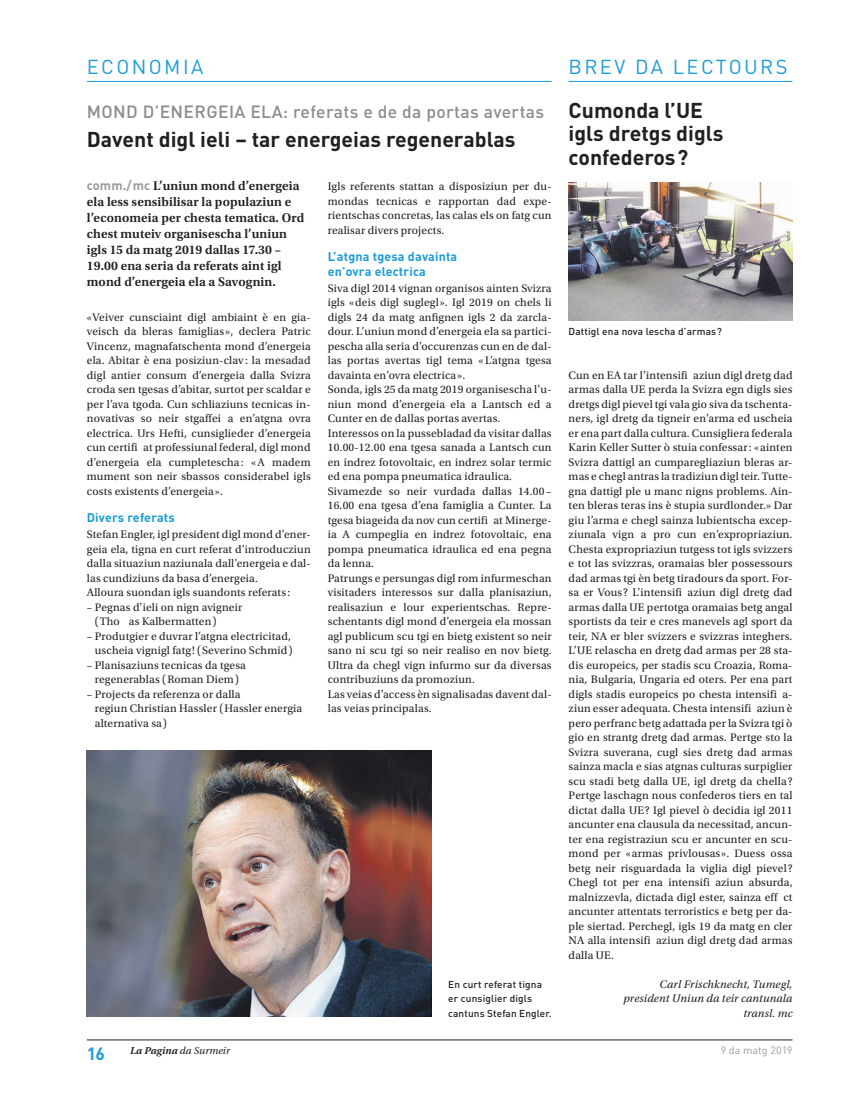
<style>
.page{position:relative;width:867px;height:1120px;background:#fff}
.page>*{position:absolute;margin:0;border:0;box-sizing:border-box;transform-origin:0 0}
.t1{font:600 21.25px/23.8px "Pagina DIN";color:#231f20}
.t2{font:20px "Pagina DIN";letter-spacing:.12em;color:#1c9cd8}
.t3{font:500 17.5px "Pagina DIN";letter-spacing:.02em;color:#8a8c8f}
.t4{font:600 17.5px "Pagina DIN";color:#1c9cd8}
.t5{font:600 13.12px/16px "Utopia Std";letter-spacing:.005em;color:#231f20}
.t6{font:600 12.5px/14.5px "Pagina DIN";letter-spacing:.015em;color:#1c9cd8}
.t7{font:11.5px/14.5px "Utopia Std";letter-spacing:.015em;color:#231f20}
.t8{font:italic 11.5px/14.5px "Utopia Std";letter-spacing:.015em;color:#231f20;text-align:right}
.t9{font:italic 10.62px "Utopia Std";color:#231f20}
.t10{font:10.62px "Pagina DIN";letter-spacing:.01em;color:#989b9d}
.t11{font:500 10px/14.5px "Pagina DIN";letter-spacing:.015em;color:#231f20}
.s1{font-family:"Pagina DIN";font-size:12.88px;color:#989b9d}
.s2{font-weight:600}
</style>
<div class="page">
<hr style="left:87px;top:1039px;width:705px;height:1px;background:#231f20">
<hr style="left:87px;top:81px;width:464px;height:1px;background:#1c9cd8">
<img style="left:87px;top:750px;width:344px;height:266px">
<hr style="left:568px;top:81px;width:224px;height:1px;background:#1c9cd8">
<img style="left:568px;top:183px;width:224px;height:137px">
<h2 class="t2" style="left:87px;top:54px;width:118px">ECONOMIA</h2>
<h3 class="t3" style="left:87px;top:100px;width:459px">MOND D’ENERGEIA ELA: referats e de da portas avertas</h3>
<h1 class="t1" style="left:87px;top:126px;width:430px">Davent digl ieli – tar energeias regenerablas</h1>
<p class="t5" style="left:87px;top:178px;width:219px"><span class="s1">comm./mc</span> L’uniun mond d’energeia ela less sensibilisar la populaziun e l’economeia per chesta tematica. Ord chest muteiv organisescha l’uniun igls 15 da matg 2019 dallas 17.30 – 19.00 ena seria da referats aint igl mond d’energeia ela a Savognin.</p>
<p class="t7" style="left:87px;top:310px;width:225px;text-align:justify">«Veiver cunsciaint digl ambiaint è en gia&shy;veisch da bleras famiglias», declera Patric Vincenz, magnafatschenta mond d’energeia ela. Abitar è ena posiziun-clav : la mesadad digl antier consum d’energeia dalla Svizra croda sen tgesas d’abitar, surtot per scaldar e per l’ava tgoda. Cun schliaziuns tecnicas in&shy;novativas so neir stgaffei a en’atgna ovra electrica. Urs Hefti, cunsiglieder d’energeia cun certifi at professiunal federal, digl mond d’energeia ela cumpletescha: « A madem mument son neir sbassos considerabel igls costs existents d’energeia».</p>
<p class="t6" style="left:87px;top:510px;width:89px">Divers referats</p>
<p class="t7" style="left:87px;top:527px;width:225px">Stefan Engler, igl president digl mond d’ener&shy;geia ela, tigna en curt referat d’introducziun dalla situaziun naziunala dall’energeia e dal&shy;las cundiziuns da basa d’energeia.<br>Alloura suondan igls suandonts referats:</p>
<p class="t7" style="left:95px;top:600px;width:149px;text-indent:-8px">– Pegnas d’ieli on nign avigneir (Tho as Kalbermatten)</p>
<p class="t7" style="left:87px;top:629px;width:207px;text-align:right">– Produtgier e duvrar l’atgna electricitad, uscheia vignigl fatg! (Severino Schmid)</p>
<p class="t7" style="left:87px;top:658px;width:160px;text-align:center">– Planisaziuns tecnicas da tgesa regenerablas (Roman Diem)</p>
<p class="t7" style="left:95px;top:687px;width:209px;text-indent:-8px">– Projects da referenza or dalla<br>regiun Christian Hassler (Hassler energia alternativa sa)</p>
<p class="t7" style="left:328px;top:179px;width:225px;text-align:justify">Igls referents stattan a disposiziun per du&shy;mondas tecnicas e rapportan dad expe&shy;rientschas concretas, las calas els on fatg cun realisar divers projects.</p>
<p class="t6" style="left:328px;top:249px;width:131px">L’atgna tgesa davainta en’ovra electrica</p>
<p class="t7" style="left:328px;top:281px;width:225px">Siva digl 2014 vignan organisos ainten Svizra igls «deis digl suglegl». Igl 2019 on chels li digls 24 da matg anfignen igls 2 da zarcla&shy;dour. L’uniun mond d’energeia ela sa partici&shy;pescha alla seria d’occurenzas cun en de dal&shy;las portas avertas tigl tema « L’atgna tgesa davainta en’ovra electrica».<br>Sonda, igls 25 da matg 2019 organisescha l’u&shy;niun mond d’energeia ela a Lantsch ed a Cunter en de dallas portas avertas.<br>Interessos on la pussebladad da visitar dallas 10.00-12.00 ena tgesa sanada a Lantsch cun en indrez fotovoltaic, en indrez solar termic ed ena pompa pneumatica idraulica.<br>Sivamezde so neir vurdada dallas 14.00 – 16.00 ena tgesa d’ena famiglia a Cunter. La tgesa biageida da nov cun certifi at Minerge&shy;ia A cumpeglia en indrez fotovoltaic, ena pompa pneumatica idraulica ed ena pegna da lenna.<br>Patrungs e persungas digl rom infurmeschan visitaders interessos sur dalla planisaziun, realisaziun e lour experientschas. Repre&shy;schentants digl mond d’energeia ela mossan agl publicum scu tgi en bietg existent so neir sano ni scu tgi so neir realiso en nov bietg.<br>Ultra da chegl vign infurmo sur da diversas contribuziuns da promoziun.<br>Las veias d’access èn signalisadas davent dal&shy;las veias principalas.</p>
<p class="t11" style="left:448px;top:976px;width:105px">En curt referat tigna er cunsiglier digls cantuns Stefan Engler.</p>
<h2 class="t2" style="left:568px;top:54px;width:220px">BREV DA LECTOURS</h2>
<h1 class="t1" style="left:568px;top:97px;width:156px">Cumonda l’UE igls dretgs digls confederos?</h1>
<p class="t11" style="left:568px;top:324px;width:155px">Dattigl ena nova lescha d’armas?</p>
<p class="t7" style="left:568px;top:368px;width:225px;text-align:justify">Cun en EA tar l’intensifi aziun digl dretg dad armas dalla UE perda la Svizra egn digls sies dretgs digl pievel tgi vala gio siva da tschenta&shy;ners, igl dretg da tigneir en’arma ed uscheia er ena part dalla cultura. Cunsigliera federala Karin Keller Sutter ò stuia confessar: «ainten Svizra dattigl an cumparegliaziun bleras ar&shy;mas e chegl antras la tradiziun digl teir. Tutte&shy;gna dattigl ple u manc nigns problems. Ain&shy;ten bleras teras ins è stupia surdlonder.» Dar giu l’arma e chegl sainza lubientscha excep&shy;ziunala vign a pro cun en’expropriaziun.<br>Chesta expropriaziun tutgess tot igls svizzers e tot las svizzras, oramaias bler possessours dad armas tgi èn betg tiradours da sport. For&shy;sa er Vous? L’intensifi aziun digl dretg dad armas dalla UE pertotga oramaias betg angal sportists da teir e cres manevels agl sport da teir, NA er bler svizzers e svizzras integhers.<br>L’UE relascha en dretg dad armas per 28 sta&shy;dis europeics, per stadis scu Croazia, Roma&shy;nia, Bulgaria, Ungaria ed oters. Per ena part digls stadis europeics po chesta intensifi a&shy;ziun esser adequata. Chesta intensifi aziun è pero perfranc betg adattada per la Svizra tgi ò gio en strantg dretg dad armas. Pertge sto la Svizra suverana, cugl sies dretg dad armas sainza macla e sias atgnas culturas surpiglier scu stadi betg dalla UE, igl dretg da chella?<br>Pertge laschagn nous confederos tiers en tal dictat dalla UE? Igl pievel ò decidia igl 2011 ancunter ena clausula da necessitad, ancun&shy;ter ena registraziun scu er ancunter en scu&shy;mond per «armas privlousas». Duess ossa betg neir risguardada la viglia digl pievel?<br>Chegl tot per ena intensifi aziun absurda, malnizzevla, dictada digl ester, sainza eff ct ancunter attentats terroristics e betg per da&shy;ple siertad. Perchegl, igls 19 da matg en cler NA alla intensifi aziun digl dretg dad armas dalla UE.</p>
<p class="t8" style="left:623px;top:977px;width:170px">Carl Frischknecht, Tumegl, president Uniun da teir cantunala transl. mc</p>
<h3 class="t4" style="left:87px;top:1042px;width:20px">16</h3>
<p class="t9" style="left:130px;top:1045px;width:101px"><span class="s2">La Pagina</span> da Surmeir</p>
<p class="t10" style="left:720px;top:1043px;width:73px">9 da matg 2019</p>
</div>
